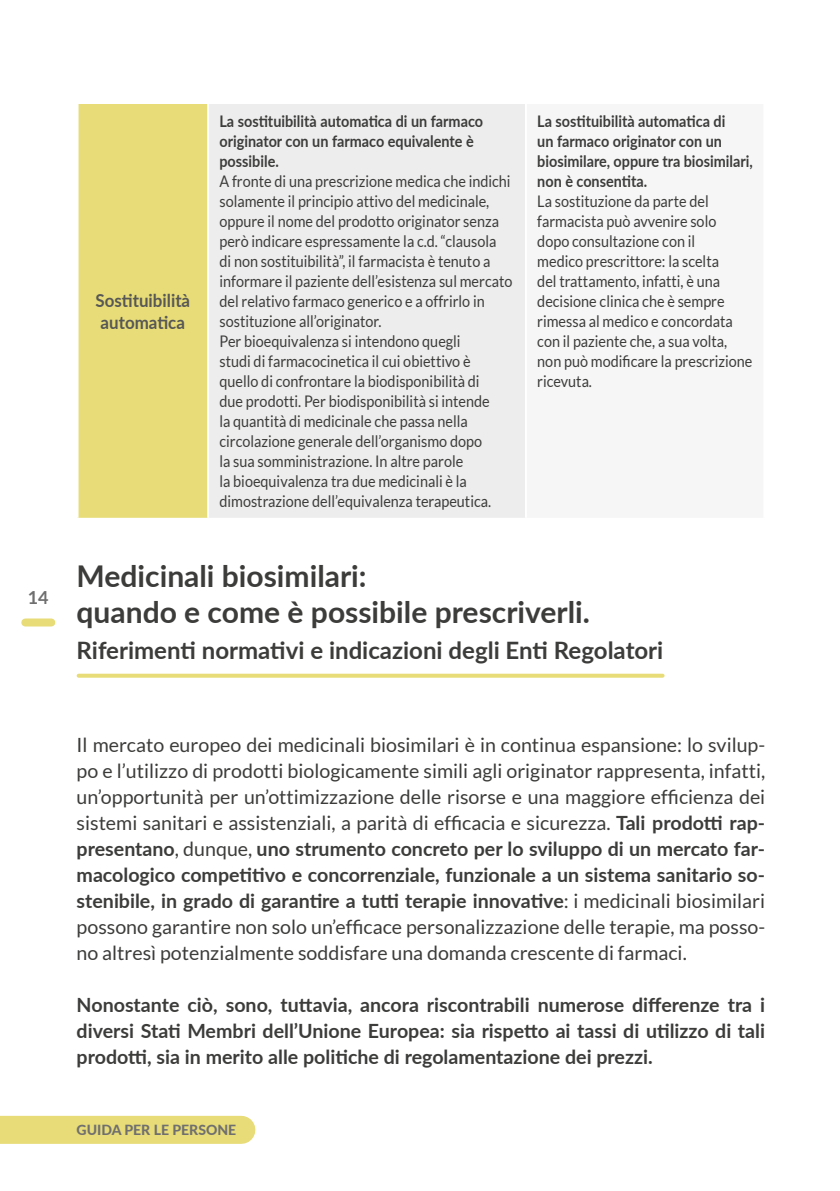
<style>
.page{position:relative;width:840px;height:1191px;background:#fff}
.page>*{position:absolute;margin:0;border:0;box-sizing:border-box;transform-origin:0 0}
.t1{font:700 30px/36px "Lato";color:#3c3c3b}
.t2{font:700 24px "Lato";color:#3c3c3b}
.t3{font:19.6px/26px "Lato";color:#3c3c3b;text-align:justify}
.t4{font:700 19.6px/26px "Lato";color:#3c3c3b;text-align:justify}
.t5{font:700 18px/21.6px "Lato";color:#575756;scale:.94 1}
.t6{font:700 18px "Lato";color:#706f6f}
.t7{font:16px/20px "Lato";color:#3c3c3b;scale:.9 1}
.t8{font:700 16px/20px "Lato";color:#3c3c3b;scale:.9 1}
.t9{font:800 14px "Lato";color:#706f6f}
.s1{font-weight:700}
</style>
<div class="page">
<div style="left:25px;top:618px;width:26px;height:8px;background:#e7dc77"></div>
<div style="left:0;top:1115px;width:241px;height:28px;background:#e7dc77"></div>
<div style="left:77px;top:103px;width:131px;height:416px;background:#e7dc77"></div>
<div style="left:208px;top:103px;width:317px;height:416px;background:#ededed"></div>
<div style="left:525px;top:103px;width:238px;height:416px;background:#f6f6f6"></div>
<hr style="left:77px;top:102px;width:131px;height:2px;background:#fff">
<hr style="left:77px;top:104px;width:1px;height:414px;background:#fff">
<hr style="left:77px;top:518px;width:131px;height:2px;background:#fff">
<hr style="left:208px;top:102px;width:317px;height:2px;background:#fff">
<hr style="left:207px;top:104px;width:2px;height:414px;background:#fff">
<hr style="left:525px;top:102px;width:239px;height:2px;background:#fff">
<hr style="left:524px;top:104px;width:2px;height:414px;background:#fff">
<hr style="left:208px;top:518px;width:317px;height:2px;background:#fff">
<hr style="left:525px;top:518px;width:239px;height:2px;background:#fff">
<svg style="left:79px;top:673px;width:583px;height:4px;background:#ebe28f"></svg>
<p class="t6" style="left:28px;top:584px;width:22px">14</p>
<p class="t5" style="left:95px;top:289px;width:102px">Sostituibilità automatica</p>
<p class="t8" style="left:219px;top:111px;width:294px">La sostituibilità automatica di un farmaco originator con un farmaco equivalente è possibile.</p>
<p class="t7" style="left:219px;top:171px;width:327px">A fronte di una prescrizione medica che indichi solamente il principio attivo del medicinale, oppure il nome del prodotto originator senza però indicare espressamente la c.d. “clausola<br>di non sostituibilità”, il farmacista è tenuto a informare il paziente dell’esistenza sul mercato del relativo farmaco generico e a offrirlo in sostituzione all’originator.<br>Per bioequivalenza si intendono quegli<br>studi di farmacocinetica il cui obiettivo è quello di confrontare la biodisponibilità di<br>due prodotti. Per biodisponibilità si intende<br>la quantità di medicinale che passa nella circolazione generale dell’organismo dopo<br>la sua somministrazione. In altre parole<br>la bioequivalenza tra due medicinali è la dimostrazione dell’equivalenza terapeutica.</p>
<p class="t8" style="left:537px;top:111px;width:241px">La sostituibilità automatica di<br>un farmaco originator con un biosimilare, oppure tra biosimilari, non è consentita.</p>
<p class="t7" style="left:537px;top:191px;width:240px">La sostituzione da parte del farmacista può avvenire solo<br>dopo consultazione con il<br>medico prescrittore: la scelta<br>del trattamento, infatti, è una decisione clinica che è sempre rimessa al medico e concordata con il paziente che, a sua volta, non può modificare la prescrizione ricevuta.</p>
<h1 class="t1" style="left:77px;top:556px;width:514px">Medicinali biosimilari:<br>quando e come è possibile prescriverli.</h1>
<h2 class="t2" style="left:77px;top:632px;width:588px">Riferimenti normativi e indicazioni degli Enti Regolatori</h2>
<p class="t3" style="left:77px;top:732px;width:689px">Il mercato europeo dei medicinali biosimilari è in continua espansione: lo svilup&shy;po e l’utilizzo di prodotti biologicamente simili agli originator rappresenta, infatti, un’opportunità per un’ottimizzazione delle risorse e una maggiore efficienza dei sistemi sanitari e assistenziali, a parità di efficacia e sicurezza. <span class="s1">Tali prodotti rap&shy;presentano</span>, dunque, <span class="s1">uno strumento concreto per lo sviluppo di un mercato far&shy;macologico competitivo e concorrenziale, funzionale a un sistema sanitario so&shy;stenibile, in grado di garantire a tutti terapie innovative</span>: i medicinali biosimilari possono garantire non solo un’efficace personalizzazione delle terapie, ma posso&shy;no altresì potenzialmente soddisfare una domanda crescente di farmaci.</p>
<p class="t4" style="left:77px;top:991px;width:689px">Nonostante ciò, sono, tuttavia, ancora riscontrabili numerose differenze tra i diversi Stati Membri dell’Unione Europea: sia rispetto ai tassi di utilizzo di tali prodotti, sia in merito alle politiche di regolamentazione dei prezzi.</p>
<p class="t9" style="left:77px;top:1120px;width:161px">GUIDA PER LE PERSONE</p>
</div>
